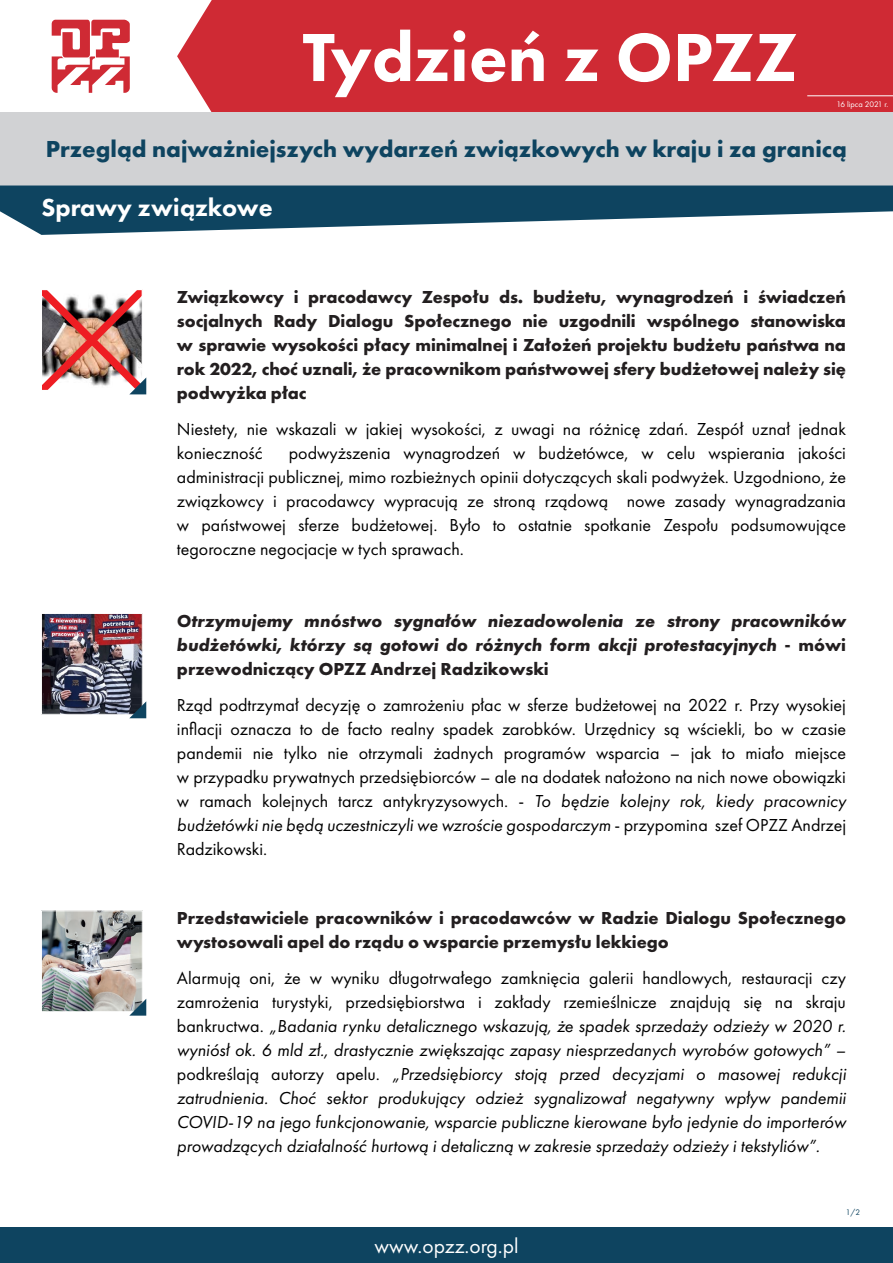
<style>
.page{position:relative;width:893px;height:1263px;background:#fff}
.page>*{position:absolute;margin:0;border:0;box-sizing:border-box;transform-origin:0 0}
.t1{font:800 70.5px "Futura PT";color:#fff}
.t2{font:800 25.5px "Futura PT";color:#fff}
.t3{font:700 24px "Futura PT";color:#0e4460}
.t4{font:21.45px "Futura PT";color:#fff}
.t5{font:18px/24px "Futura PT";color:#000001;text-align:justify}
.t6{font:italic 18px/24px "Futura PT";color:#000001;text-align:justify}
.t7{font:700 18px/24px "Futura PT";color:#231f20;text-align:justify}
.t8{font:italic 700 18px/24px "Futura PT";color:#231f20;text-align:justify}
.t9{font:8.4px "Futura PT";color:#fff}
.t10{font:8.4px "Futura PT";color:#0e4460}
.s1{font-style:normal}
.s2{font-style:italic}
</style>
<div class="page">
<div style="left:177px;top:0;width:716px;height:112px;background:#cf2a34"></div>
<svg style="left:52px;top:20px;width:78px;height:73px"></svg>
<div style="left:0;top:112px;width:893px;height:73px;background:#d1d2d4"></div>
<svg style="left:0;top:185px;width:893px;height:50px"></svg>
<img style="left:42px;top:290px;width:104px;height:104px">
<img style="left:43px;top:615px;width:97px;height:97px">
<div style="left:41px;top:613px;width:101px;height:101px;border:1px solid #fff"></div>
<svg style="left:129px;top:701px;width:17px;height:17px"></svg>
<img style="left:43px;top:913px;width:97px;height:97px">
<div style="left:41px;top:911px;width:101px;height:101px;border:1px solid #fff"></div>
<svg style="left:129px;top:999px;width:17px;height:17px"></svg>
<hr style="left:807px;top:95px;width:86px;height:1px;background:#fff">
<div style="left:0;top:1227px;width:893px;height:36px;background:#0e4460"></div>
<h1 class="t1" style="left:303px;top:13px;width:497px">Tydzień z OPZZ</h1>
<p class="t9" style="left:836px;top:99px;width:53px">16 lipca 2021 r.</p>
<h3 class="t3" style="left:46px;top:134px;width:803px">Przegląd najważniejszych wydarzeń związkowych w kraju i za granicą</h3>
<h2 class="t2" style="left:41px;top:192px;width:233px">Sprawy związkowe</h2>
<p class="t7" style="left:177px;top:285px;width:671px">Związkowcy i pracodawcy Zespołu ds. budżetu, wynagrodzeń i świadczeń socjalnych Rady Dialogu Społecznego nie uzgodnili wspólnego stanowiska w sprawie wysokości płacy minimalnej i Założeń projektu budżetu państwa na rok 2022, choć uznali, że pracownikom państwowej sfery budżetowej należy się podwyżka płac</p>
<p class="t5" style="left:177px;top:417px;width:670px">Niestety, nie wskazali w jakiej wysokości, z uwagi na różnicę zdań. Zespół uznał jednak konieczność</p>
<p class="t5" style="left:177px;top:441px;width:671px;text-indent:112px">podwyższenia wynagrodzeń w budżetówce, w celu wspierania jakości administracji publicznej, mimo rozbieżnych opinii dotyczących skali podwyżek. Uzgodniono, że związkowcy i pracodawcy wypracują ze stroną rządową nowe zasady wynagradzania w państwowej sferze budżetowej. Było to ostatnie spotkanie Zespołu podsumowujące tegoroczne negocjacje w tych sprawach.</p>
<p class="t8" style="left:177px;top:609px;width:671px">Otrzymujemy mnóstwo sygnałów niezadowolenia ze strony pracowników budżetówki, którzy są gotowi do różnych form akcji protestacyjnych <span class="s1">- mówi przewodniczący OPZZ Andrzej Radzikowski</span></p>
<p class="t5" style="left:177px;top:693px;width:671px">Rząd podtrzymał decyzję o zamrożeniu płac w sferze budżetowej na 2022 r. Przy wysokiej inflacji oznacza to de facto realny spadek zarobków. Urzędnicy są wściekli, bo w czasie pandemii nie tylko nie otrzymali żadnych programów wsparcia – jak to miało miejsce w przypadku prywatnych przedsiębiorców – ale na dodatek nałożono na nich nowe obowiązki w ramach kolejnych tarcz antykryzysowych. - <span class="s2">To będzie kolejny rok, kiedy pracownicy budżetówki nie będą uczestniczyli we wzroście gospodarczym</span> - przypomina szef OPZZ Andrzej Radzikowski.</p>
<p class="t7" style="left:177px;top:906px;width:671px">Przedstawiciele pracowników i pracodawców w Radzie Dialogu Społecznego wystosowali apel do rządu o wsparcie przemysłu lekkiego</p>
<p class="t6" style="left:177px;top:966px;width:671px"><span class="s1">Alarmują oni, że w wyniku długotrwałego zamknięcia galerii handlowych, restauracji czy zamrożenia turystyki, przedsiębiorstwa i zakłady rzemieślnicze znajdują się na skraju bankructwa.</span> „Badania rynku detalicznego wskazują, że spadek sprzedaży odzieży w 2020 r. wyniósł ok. 6 mld zł., drastycznie zwiększając zapasy niesprzedanych wyrobów gotowych” – <span class="s1">podkreślają autorzy apelu.</span> „Przedsiębiorcy stoją przed decyzjami o masowej redukcji zatrudnienia. Choć sektor produkujący odzież sygnalizował negatywny wpływ pandemii COVID-19 na jego funkcjonowanie, wsparcie publiczne kierowane było jedynie do importerów prowadzących działalność hurtową i detaliczną w zakresie sprzedaży odzieży i tekstyliów”.</p>
<p class="t4" style="left:374px;top:1233px;width:146px">www.opzz.org.pl</p>
<p class="t10" style="left:846px;top:1207px;width:16px">1/2</p>
</div>
